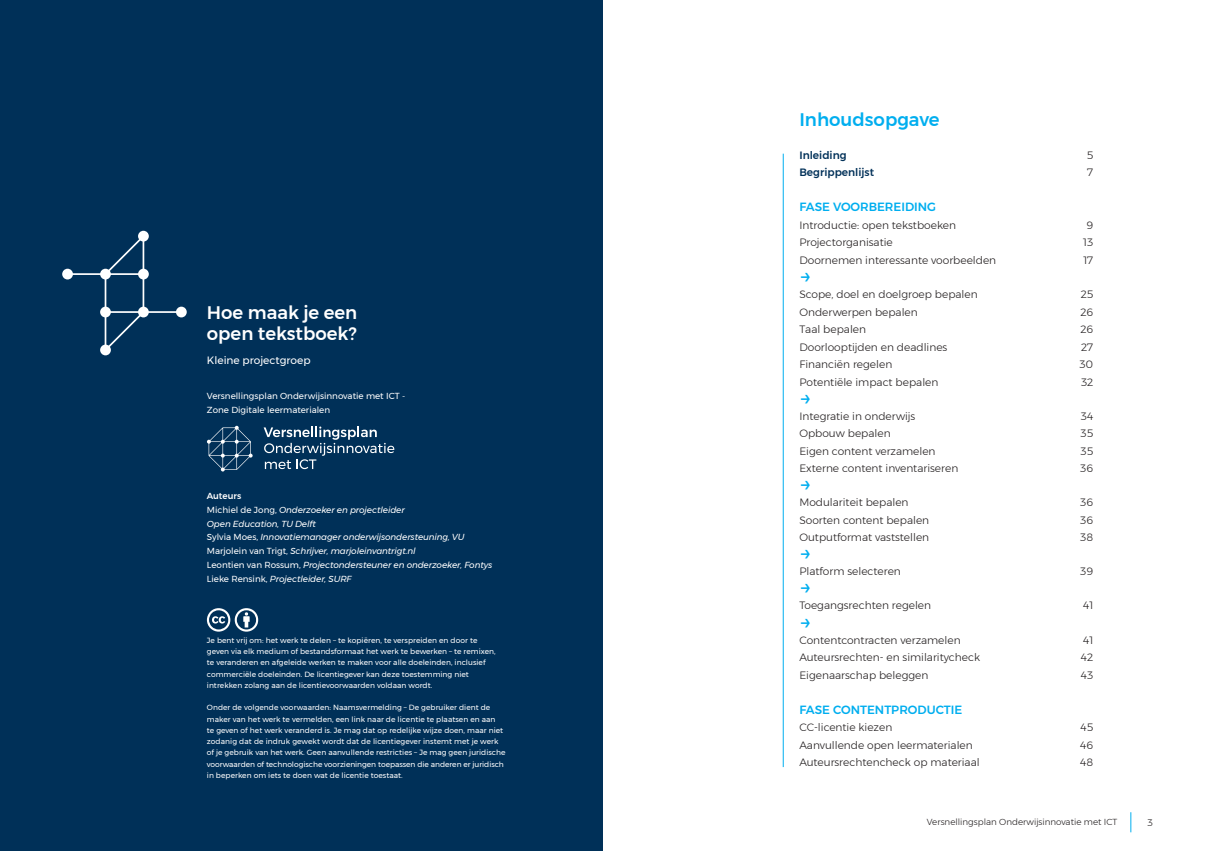
<style>
.page{position:relative;width:1205px;height:851px;background:#fff}
.page>*{position:absolute;margin:0;border:0;box-sizing:border-box;transform-origin:0 0}
.t1{font:21.25px "Montserrat";color:#00aeef}
.t2{font:500 18.12px/21.2px "Montserrat";color:#fff}
.t3{font:500 18.12px "Montserrat";color:#00aeef}
.t4{font:500 11.88px "Montserrat";color:#00aeef}
.t5{font:300 10.62px "Montserrat";color:#231f20}
.t6{font:500 10.62px "Montserrat";color:#003058}
.t7{font:10.62px "Montserrat";color:#fff}
.t8{font:300 9.38px "Montserrat";color:#231f20}
.t9{font:italic 8.75px/13.8px "Montserrat";letter-spacing:-.01em;color:#fff}
.t10{font:8.75px/13.8px "Montserrat";color:#fff}
.t11{font:300 8.75px "Montserrat";color:#231f20}
.t12{font:500 8.75px "Montserrat";color:#fff}
.t13{font:7.5px/11.2px "Montserrat";letter-spacing:.005em;color:#fff}
.s1{font-style:normal}
</style>
<div class="page">
<div style="left:0;top:0;width:602px;height:850px;background:#003058"></div>
<svg style="left:1130px;top:812px;width:1px;height:20px"></svg>
<hr style="left:783px;top:154px;width:1px;height:613px;background:#00aeef">
<svg style="left:67px;top:238px;width:115px;height:109px"></svg>
<div style="left:100px;top:269px;width:11px;height:10px;background:#fff;border-radius:50%"></div>
<div style="left:62px;top:269px;width:11px;height:10px;background:#fff;border-radius:50%"></div>
<div style="left:138px;top:269px;width:11px;height:10px;background:#fff;border-radius:50%"></div>
<div style="left:138px;top:231px;width:11px;height:10px;background:#fff;border-radius:50%"></div>
<div style="left:100px;top:306px;width:11px;height:11px;background:#fff;border-radius:50%"></div>
<div style="left:100px;top:344px;width:11px;height:11px;background:#fff;border-radius:50%"></div>
<div style="left:138px;top:306px;width:11px;height:11px;background:#fff;border-radius:50%"></div>
<div style="left:176px;top:306px;width:11px;height:11px;background:#fff;border-radius:50%"></div>
<svg style="left:264px;top:426px;width:130px;height:43px"></svg>
<svg style="left:207px;top:425px;width:46px;height:46px"></svg>
<svg style="left:207px;top:608px;width:51px;height:23px"></svg>
<p class="t2" style="left:207px;top:302px;width:152px">Hoe maak je een open tekstboek?</p>
<p class="t7" style="left:207px;top:352px;width:105px">Kleine projectgroep</p>
<p class="t10" style="left:207px;top:389px;width:200px">Versnellingsplan Onderwijsinnovatie met ICT -<br>Zone Digitale leermaterialen</p>
<p class="t12" style="left:207px;top:489px;width:36px">Auteurs</p>
<p class="t9" style="left:207px;top:502px;width:199px"><span class="s1">Michiel de Jong,</span> Onderzoeker en projectleider<br>Open Education, TU Delft</p>
<p class="t9" style="left:207px;top:530px;width:259px"><span class="s1">Sylvia Moes,</span> Innovatiemanager onderwijsondersteuning, VU</p>
<p class="t9" style="left:207px;top:544px;width:210px"><span class="s1">Marjolein van Trigt,</span> Schrijver, marjoleinvantrigt.nl</p>
<p class="t9" style="left:207px;top:557px;width:287px"><span class="s1">Leontien van Rossum,</span> Projectondersteuner en onderzoeker, Fontys</p>
<p class="t9" style="left:207px;top:571px;width:146px"><span class="s1">Lieke Rensink,</span> Projectleider, SURF</p>
<p class="t13" style="left:207px;top:634px;width:290px">Je bent vrij om: het werk te delen – te kopiëren, te verspreiden en door te geven via elk medium of bestandsformaat het werk te bewerken – te remixen, te veranderen en afgeleide werken te maken voor alle doeleinden, inclusief commerciële doeleinden. De licentiegever kan deze toestemming niet intrekken zolang aan de licentievoorwaarden voldaan wordt.</p>
<p class="t13" style="left:207px;top:702px;width:300px">Onder de volgende voorwaarden: Naamsvermelding – De gebruiker dient de maker van het werk te vermelden, een link naar de licentie te plaatsen en aan<br>te geven of het werk veranderd is. Je mag dat op redelijke wijze doen, maar niet zodanig dat de indruk gewekt wordt dat de licentiegever instemt met je werk of je gebruik van het werk. Geen aanvullende restricties – Je mag geen juridische voorwaarden of technologische voorzieningen toepassen die anderen er juridisch in beperken om iets te doen wat de licentie toestaat.</p>
<p class="t3" style="left:799px;top:106px;width:142px">Inhoudsopgave</p>
<p class="t6" style="left:799px;top:147px;width:49px">Inleiding</p>
<p class="t5" style="left:1086px;top:147px;width:8px">5</p>
<p class="t6" style="left:799px;top:164px;width:76px">Begrippenlijst</p>
<p class="t5" style="left:1087px;top:165px;width:7px">7</p>
<p class="t4" style="left:799px;top:198px;width:138px">FASE VOORBEREIDING</p>
<p class="t5" style="left:799px;top:217px;width:158px">Introductie: open tekstboeken</p>
<p class="t5" style="left:1086px;top:217px;width:8px">9</p>
<p class="t5" style="left:799px;top:235px;width:95px">Projectorganisatie</p>
<p class="t5" style="left:1083px;top:235px;width:12px">13</p>
<p class="t5" style="left:799px;top:252px;width:198px">Doornemen interessante voorbeelden</p>
<p class="t5" style="left:1083px;top:252px;width:11px">17</p>
<p class="t1" style="left:799px;top:259px;width:14px">→</p>
<p class="t5" style="left:799px;top:286px;width:180px">Scope, doel en doelgroep bepalen</p>
<p class="t5" style="left:1080px;top:286px;width:14px">25</p>
<p class="t5" style="left:799px;top:304px;width:120px">Onderwerpen bepalen</p>
<p class="t5" style="left:1080px;top:304px;width:14px">26</p>
<p class="t5" style="left:799px;top:321px;width:68px">Taal bepalen</p>
<p class="t5" style="left:1080px;top:321px;width:14px">26</p>
<p class="t5" style="left:799px;top:339px;width:149px">Doorlooptijden en deadlines</p>
<p class="t5" style="left:1081px;top:339px;width:14px">27</p>
<p class="t5" style="left:799px;top:356px;width:94px">Financiën regelen</p>
<p class="t5" style="left:1079px;top:356px;width:15px">30</p>
<p class="t5" style="left:799px;top:374px;width:141px">Potentiële impact bepalen</p>
<p class="t5" style="left:1081px;top:374px;width:14px">32</p>
<p class="t1" style="left:799px;top:381px;width:14px">→</p>
<p class="t5" style="left:799px;top:408px;width:117px">Integratie in onderwijs</p>
<p class="t5" style="left:1081px;top:408px;width:14px">34</p>
<p class="t5" style="left:799px;top:425px;width:93px">Opbouw bepalen</p>
<p class="t5" style="left:1080px;top:425px;width:14px">35</p>
<p class="t5" style="left:799px;top:443px;width:138px">Eigen content verzamelen</p>
<p class="t5" style="left:1080px;top:443px;width:14px">35</p>
<p class="t5" style="left:799px;top:460px;width:160px">Externe content inventariseren</p>
<p class="t5" style="left:1080px;top:460px;width:14px">36</p>
<p class="t1" style="left:799px;top:467px;width:14px">→</p>
<p class="t5" style="left:799px;top:494px;width:111px">Modulariteit bepalen</p>
<p class="t5" style="left:1080px;top:494px;width:14px">36</p>
<p class="t5" style="left:799px;top:512px;width:131px">Soorten content bepalen</p>
<p class="t5" style="left:1080px;top:512px;width:14px">36</p>
<p class="t5" style="left:799px;top:529px;width:131px">Outputformat vaststellen</p>
<p class="t5" style="left:1080px;top:529px;width:14px">38</p>
<p class="t1" style="left:799px;top:536px;width:14px">→</p>
<p class="t5" style="left:799px;top:563px;width:103px">Platform selecteren</p>
<p class="t5" style="left:1080px;top:563px;width:14px">39</p>
<p class="t1" style="left:799px;top:570px;width:14px">→</p>
<p class="t5" style="left:799px;top:597px;width:133px">Toegangsrechten regelen</p>
<p class="t5" style="left:1083px;top:597px;width:12px">41</p>
<p class="t1" style="left:799px;top:604px;width:14px">→</p>
<p class="t5" style="left:799px;top:631px;width:163px">Contentcontracten verzamelen</p>
<p class="t5" style="left:1083px;top:631px;width:12px">41</p>
<p class="t5" style="left:799px;top:649px;width:182px">Auteursrechten- en similaritycheck</p>
<p class="t5" style="left:1081px;top:649px;width:14px">42</p>
<p class="t5" style="left:799px;top:666px;width:130px">Eigenaarschap beleggen</p>
<p class="t5" style="left:1081px;top:666px;width:14px">43</p>
<p class="t4" style="left:799px;top:700px;width:164px">FASE CONTENTPRODUCTIE</p>
<p class="t5" style="left:799px;top:719px;width:94px">CC-licentie kiezen</p>
<p class="t5" style="left:1080px;top:719px;width:14px">45</p>
<p class="t5" style="left:799px;top:736px;width:175px">Aanvullende open leermaterialen</p>
<p class="t5" style="left:1080px;top:736px;width:15px">46</p>
<p class="t5" style="left:799px;top:754px;width:182px">Auteursrechtencheck op materiaal</p>
<p class="t5" style="left:1080px;top:754px;width:15px">48</p>
<p class="t11" style="left:927px;top:815px;width:192px">Versnellingsplan Onderwijsinnovatie met ICT</p>
<p class="t8" style="left:1147px;top:815px;width:7px">3</p>
</div>
